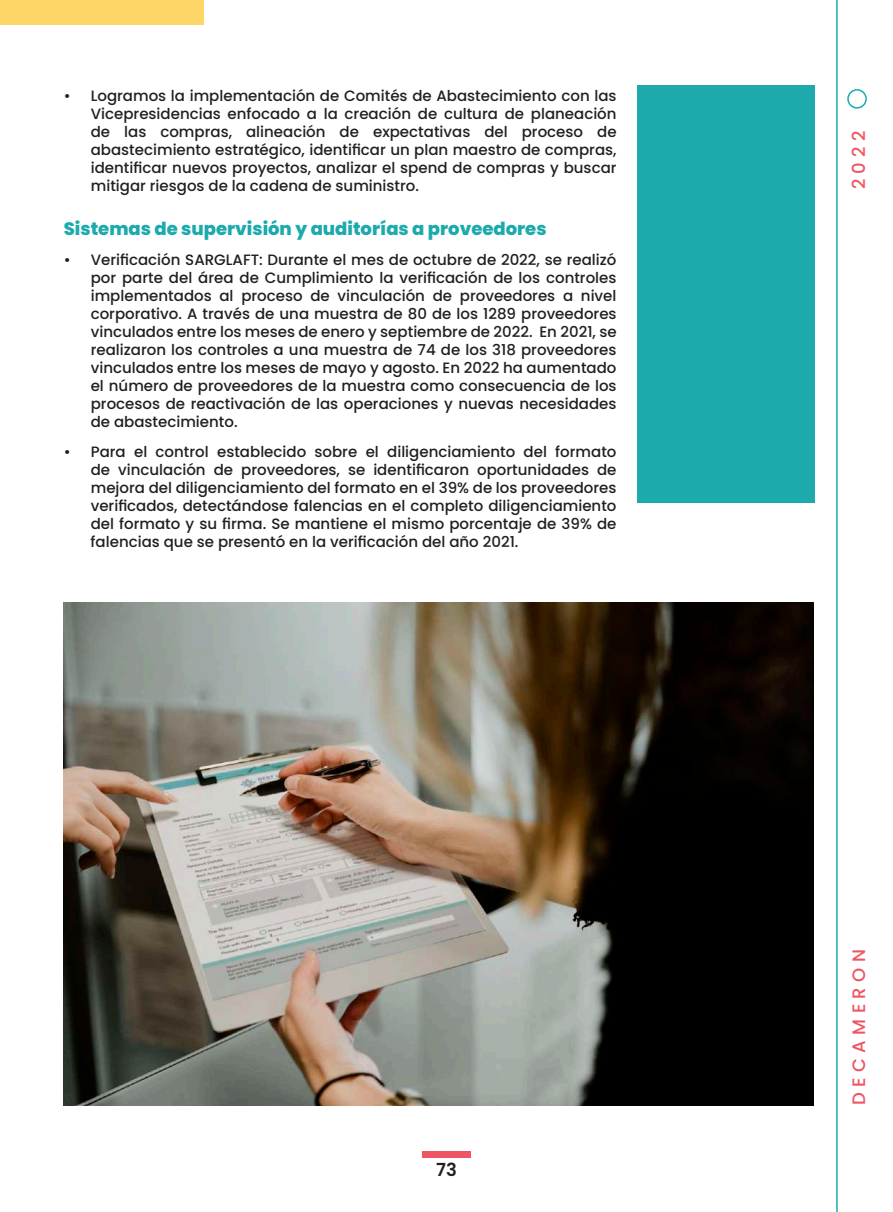
<style>
.page{position:relative;width:893px;height:1212px;background:#fff}
.page>*{position:absolute;margin:0;border:0;box-sizing:border-box;transform-origin:0 0}
.t1{font:800 18px "Poppins";color:#1caaac}
.t2{font:500 18px "Poppins";letter-spacing:.3em;color:#ef5562}
.t3{font:600 18px "Poppins";color:#231f20}
.t4{font:500 15px/18px "Poppins";color:#231f20;text-align:justify}
</style>
<div class="page">
<div style="left:847px;top:89px;width:20px;height:20px;border:2px solid #1caaac;border-radius:50%"></div>
<hr style="left:836px;top:0;width:2px;height:1212px;background:#1caaac">
<div style="left:0;top:0;width:204px;height:25px;background:#fed667"></div>
<div style="left:422px;top:1151px;width:49px;height:6px;background:#ef5562"></div>
<div style="left:638px;top:86px;width:177px;height:417px;background:#1caaac"></div>
<img style="left:64px;top:603px;width:750px;height:503px">
<p class="t4" style="left:91px;top:87px;width:527px;text-indent:-27px">• Logramos la implementación de Comités de Abastecimiento con las Vicepresidencias enfocado a la creación de cultura de planeación de las compras, alineación de expectativas del proceso de abastecimiento estratégico, identificar un plan maestro de compras, identificar nuevos proyectos, analizar el spend de compras y buscar mitigar riesgos de la cadena de suministro.</p>
<p class="t1" style="left:64px;top:218px;width:484px">Sistemas de supervisión y auditorías a proveedores</p>
<p class="t4" style="left:91px;top:251px;width:527px;text-indent:-27px">• Verificación SARGLAFT: Durante el mes de octubre de 2022, se realizó por parte del área de Cumplimiento la verificación de los controles implementados al proceso de vinculación de proveedores a nivel corporativo. A través de una muestra de 80 de los 1289 proveedores vinculados entre los meses de enero y septiembre de 2022. En 2021, se realizaron los controles a una muestra de 74 de los 318 proveedores vinculados entre los meses de mayo y agosto. En 2022 ha aumentado el número de proveedores de la muestra como consecuencia de los procesos de reactivación de las operaciones y nuevas necesidades de abastecimiento.</p>
<p class="t4" style="left:91px;top:443px;width:527px;text-indent:-27px">• Para el control establecido sobre el diligenciamiento del formato de vinculación de proveedores, se identificaron oportunidades de mejora del diligenciamiento del formato en el 39% de los proveedores verificados, detectándose falencias en el completo diligenciamiento del formato y su firma. Se mantiene el mismo porcentaje de 39% de falencias que se presentó en la verificación del año 2021.</p>
<p class="t3" style="left:436px;top:1160px;width:22px">73</p>
<p class="t2" style="left:848px;top:189px;width:60px;rotate:-90deg">2022</p>
<p class="t2" style="left:848px;top:1105px;width:157px;rotate:-90deg">DECAMERON</p>
</div>
